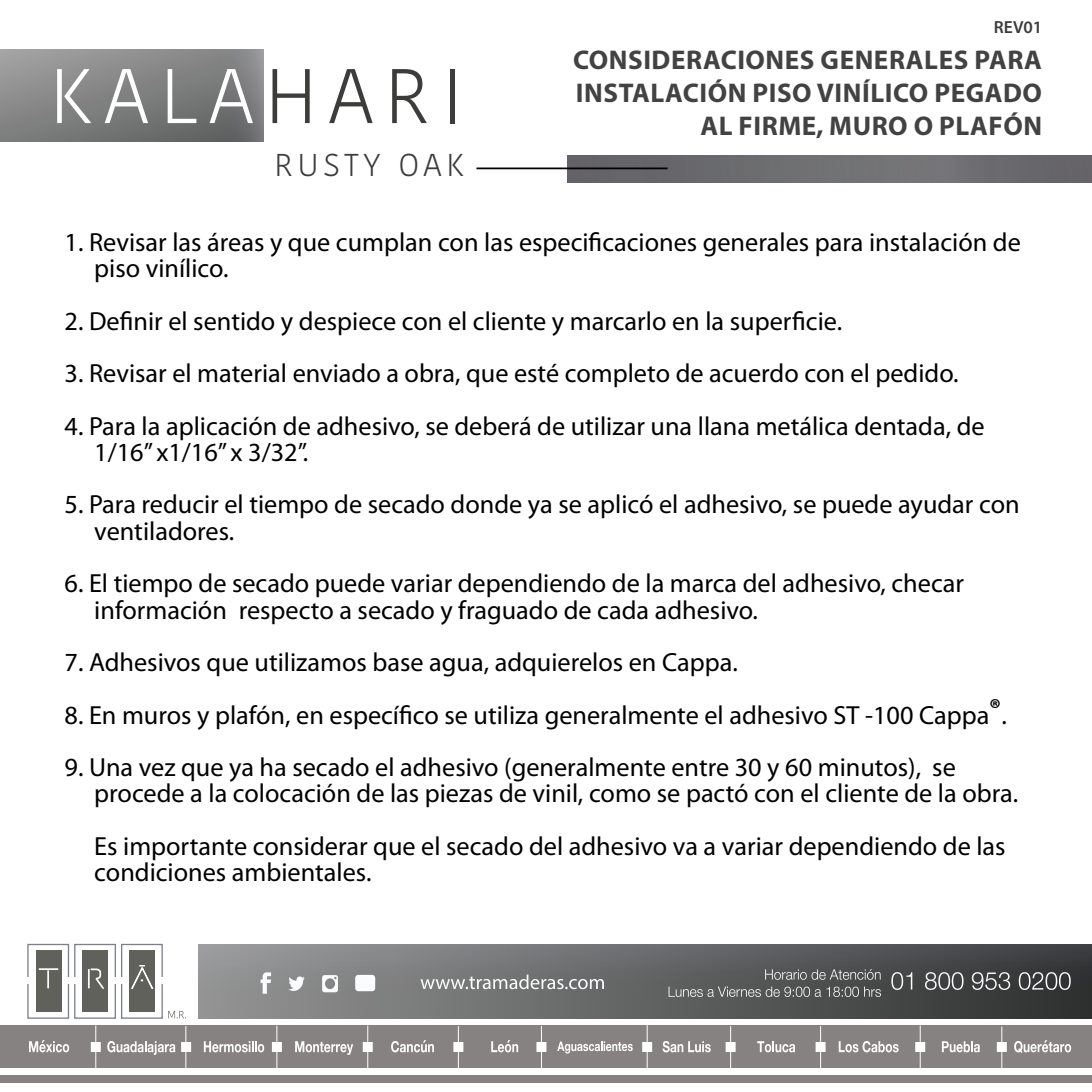
<style>
.page{position:relative;width:1092px;height:1092px;background:#fff}
.page>*{position:absolute;margin:0;border:0;box-sizing:border-box;transform-origin:0 0}
.t1{font:300 77px "Kohinoor Devanagari";letter-spacing:.15em;color:#fff}
.t2{font:300 31.5px "Kohinoor Devanagari";letter-spacing:.145em;color:#3c3c3b}
.t3{font:700 27.12px/32.6px "Myriad Pro";letter-spacing:.02em;color:#424242;text-align:right}
.t4{font:26.25px/26.2px "Myriad Pro";color:#000}
.t5{font:600 17.5px "Myriad Pro";color:#3c3c3b}
.s1{color:#3c3c3b}
</style>
<div class="page">
<svg style="left:0;top:50px;width:263px;height:91px;background:#808081"></svg>
<svg style="left:27px;top:943px;width:159px;height:76px"></svg>
<div style="left:566px;top:155px;width:525px;height:27px;background:#6b6b6e"></div>
<hr style="left:476px;top:167px;width:191px;height:2px;background:#000">
<div style="left:0;top:1075px;width:1091px;height:8px;background:#868282"></div>
<div style="left:0;top:1025px;width:1091px;height:42px;background:#868282"></div>
<hr style="left:95px;top:1025px;width:1px;height:42px;background:#fff">
<hr style="left:185px;top:1026px;width:1px;height:42px;background:#fff">
<hr style="left:276px;top:1025px;width:1px;height:42px;background:#fff">
<hr style="left:367px;top:1025px;width:1px;height:42px;background:#fff">
<hr style="left:458px;top:1026px;width:1px;height:42px;background:#fff">
<hr style="left:541px;top:1026px;width:1px;height:42px;background:#fff">
<hr style="left:646px;top:1025px;width:1px;height:42px;background:#fff">
<hr style="left:730px;top:1026px;width:1px;height:42px;background:#fff">
<hr style="left:820px;top:1026px;width:1px;height:42px;background:#fff">
<hr style="left:919px;top:1025px;width:1px;height:42px;background:#fff">
<hr style="left:1001px;top:1026px;width:1px;height:42px;background:#fff">
<div style="left:181px;top:1041px;width:10px;height:10px;background:#fff;border:2px solid #fff"></div>
<div style="left:91px;top:1041px;width:10px;height:10px;background:#fff;border:2px solid #fff"></div>
<div style="left:363px;top:1041px;width:10px;height:10px;background:#fff;border:2px solid #fff"></div>
<div style="left:272px;top:1041px;width:10px;height:10px;background:#fff;border:2px solid #fff"></div>
<div style="left:453px;top:1041px;width:10px;height:10px;background:#fff;border:2px solid #fff"></div>
<div style="left:536px;top:1041px;width:10px;height:10px;background:#fff;border:2px solid #fff"></div>
<div style="left:642px;top:1041px;width:10px;height:10px;background:#fff;border:2px solid #fff"></div>
<div style="left:725px;top:1041px;width:10px;height:10px;background:#fff;border:2px solid #fff"></div>
<div style="left:815px;top:1041px;width:10px;height:10px;background:#fff;border:2px solid #fff"></div>
<div style="left:915px;top:1041px;width:10px;height:10px;background:#fff;border:2px solid #fff"></div>
<div style="left:996px;top:1041px;width:10px;height:10px;background:#fff;border:2px solid #fff"></div>
<svg style="left:29px;top:1040px;width:40px;height:12px"></svg>
<svg style="left:107px;top:1041px;width:68px;height:13px"></svg>
<svg style="left:204px;top:1041px;width:60px;height:11px"></svg>
<svg style="left:295px;top:1041px;width:58px;height:13px"></svg>
<svg style="left:391px;top:1040px;width:43px;height:12px"></svg>
<svg style="left:491px;top:1040px;width:27px;height:12px"></svg>
<svg style="left:557px;top:1041px;width:75px;height:12px"></svg>
<svg style="left:662px;top:1041px;width:48px;height:11px"></svg>
<svg style="left:757px;top:1041px;width:38px;height:11px"></svg>
<svg style="left:838px;top:1041px;width:60px;height:11px"></svg>
<svg style="left:941px;top:1041px;width:38px;height:11px"></svg>
<svg style="left:1014px;top:1040px;width:57px;height:13px"></svg>
<div style="left:198px;top:944px;width:893px;height:74px;background:linear-gradient(to right,#979899,#333436)"></div>
<svg style="left:891px;top:972px;width:21px;height:17px"></svg>
<svg style="left:924px;top:972px;width:39px;height:17px"></svg>
<svg style="left:971px;top:972px;width:39px;height:17px"></svg>
<svg style="left:1018px;top:972px;width:52px;height:17px"></svg>
<svg style="left:765px;top:969px;width:115px;height:10px"></svg>
<svg style="left:668px;top:986px;width:212px;height:10px;background:#717272"></svg>
<svg style="left:420px;top:974px;width:184px;height:15px;background:#949495"></svg>
<svg style="left:260px;top:972px;width:11px;height:21px"></svg>
<svg style="left:288px;top:975px;width:17px;height:16px"></svg>
<div style="left:355px;top:974px;width:20px;height:17px;background:#fafcfd;border-radius:3px"></div>
<svg style="left:322px;top:975px;width:16px;height:17px"></svg>
<h1 class="t1" style="left:50px;top:51px;width:415px">KALA<span class="s1">HARI</span></h1>
<p class="t2" style="left:274px;top:146px;width:191px">RUSTY OAK</p>
<p class="t5" style="left:993px;top:16px;width:50px">REV01</p>
<p class="t3" style="left:573px;top:44px;width:470px">CONSIDERACIONES GENERALES PARA<br>INSTALACIÓN PISO VINÍLICO PEGADO<br>AL FIRME, MURO O PLAFÓN</p>
<p class="t4" style="left:94px;top:228px;width:928px;text-indent:-30px">1. Revisar las áreas y que cumplan con las especificaciones generales para instalación de piso vinílico.</p>
<p class="t4" style="left:64px;top:307px;width:779px">2. Definir el sentido y despiece con el cliente y marcarlo en la superficie.</p>
<p class="t4" style="left:64px;top:360px;width:895px">3. Revisar el material enviado a obra, que esté completo de acuerdo con el pedido.</p>
<p class="t4" style="left:94px;top:412px;width:891px;text-indent:-30px">4. Para la aplicación de adhesivo, se deberá de utilizar una llana metálica dentada, de<br>1/16” x1/16” x 3/32”.</p>
<p class="t4" style="left:94px;top:491px;width:926px;text-indent:-30px">5. Para reducir el tiempo de secado donde ya se aplicó el adhesivo, se puede ayudar con ventiladores.</p>
<p class="t4" style="left:94px;top:570px;width:871px;text-indent:-30px">6. El tiempo de secado puede variar dependiendo de la marca del adhesivo, checar información respecto a secado y fraguado de cada adhesivo.</p>
<p class="t4" style="left:64px;top:648px;width:674px">7. Adhesivos que utilizamos base agua, adquierelos en Cappa.</p>
<p class="t4" style="left:64px;top:701px;width:943px">8. En muros y plafón, en específico se utiliza generalmente el adhesivo ST -100 Cappa<sup>®</sup>.</p>
<p class="t4" style="left:94px;top:753px;width:925px;text-indent:-30px">9. Una vez que ya ha secado el adhesivo (generalmente entre 30 y 60 minutos), se procede a la colocación de las piezas de vinil, como se pactó con el cliente de la obra.</p>
<p class="t4" style="left:94px;top:832px;width:912px">Es importante considerar que el secado del adhesivo va a variar dependiendo de las condiciones ambientales.</p>
</div>
